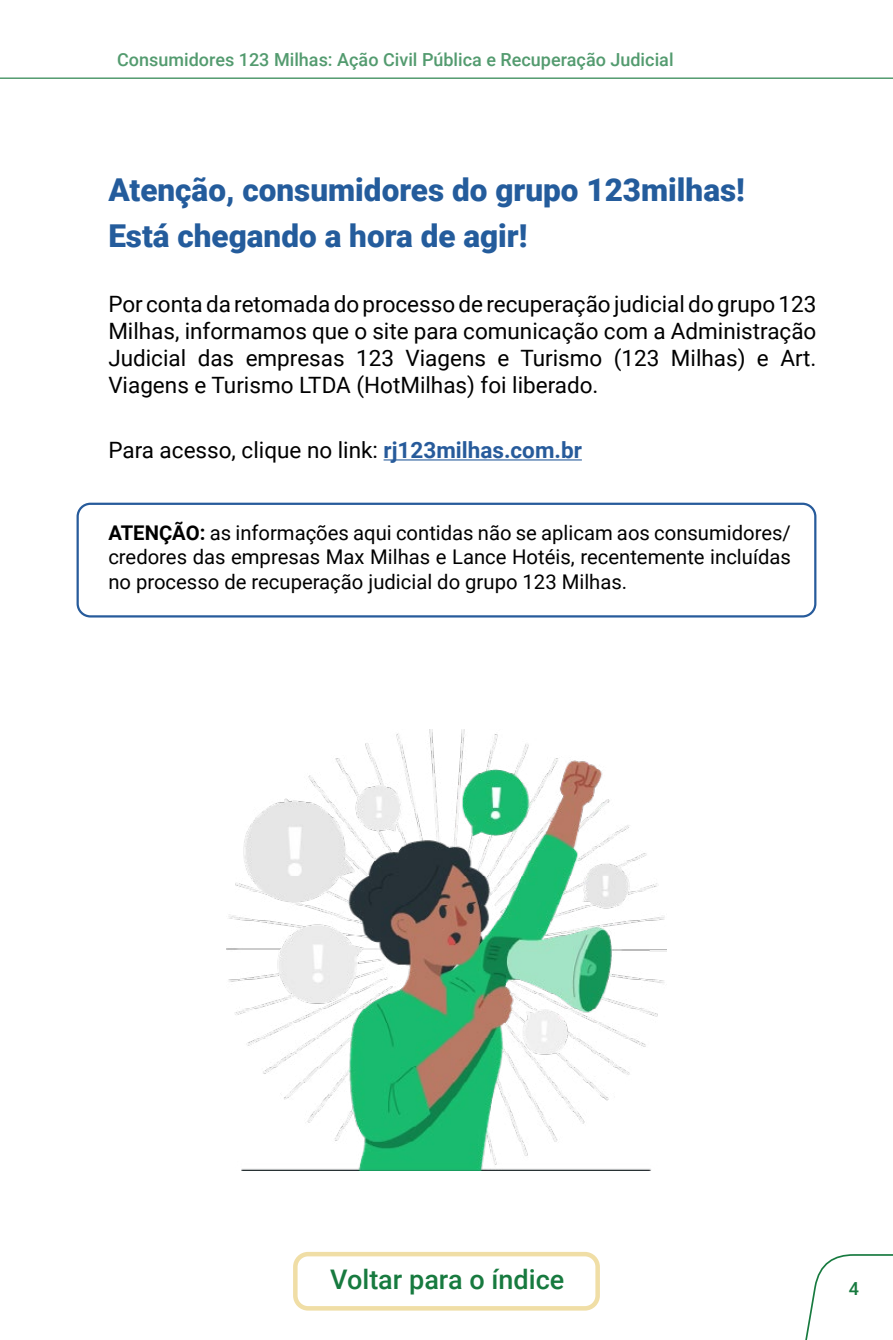
<style>
.page{position:relative;width:893px;height:1340px;background:#fff}
.page>*{position:absolute;margin:0;border:0;box-sizing:border-box;transform-origin:0 0}
.t1{font:900 31.5px/46.1px "Roboto";color:#245c9c}
.t2{font:500 27px "Roboto";color:#177a3f}
.t3{font:22.5px/27px "Roboto";color:#000;text-align:justify}
.t4{font:20.25px/24.8px "Roboto";color:#000;text-align:justify}
.t5{font:500 18px "Roboto";color:#539b6f}
.t6{font:500 18px "Roboto";color:#177a3f}
.s1{font-weight:700;color:#275b9b}
.s2{font-weight:700}
</style>
<div class="page">
<img style="left:226px;top:729px;width:441px;height:441px">
<hr style="left:0;top:78px;width:893px;height:1px;background:#1a7a3f">
<svg style="left:805px;top:1254px;width:88px;height:85px"></svg>
<div style="left:77px;top:502px;width:739px;height:115px;border:2px solid #275b9b;border-radius:13px"></div>
<div style="left:293px;top:1251px;width:307px;height:59px;border:4px solid #f0dea6;border-radius:13px"></div>
<hr style="left:384px;top:459px;width:198px;height:1px;background:#275b9b">
<p class="t5" style="left:117px;top:47px;width:558px">Consumidores 123 Milhas: Ação Civil Pública e Recuperação Judicial</p>
<h1 class="t1" style="left:108px;top:165px;width:638px">Atenção, consumidores do grupo 123milhas!<br>Está chegando a hora de agir!</h1>
<p class="t3" style="left:108px;top:289px;width:710px">Por conta da retomada do processo de recuperação judicial do grupo 123<br>Milhas, informamos que o site para comunicação com a Administração Judicial das empresas 123 Viagens e Turismo (123 Milhas) e Art.<br>Viagens e Turismo LTDA (HotMilhas) foi liberado.</p>
<p class="t3" style="left:108px;top:436px;width:475px">Para acesso, clique no link: <span class="s1">rj123milhas.com.br</span></p>
<p class="t4" style="left:108px;top:519px;width:684px"><span class="s2">ATENÇÃO:</span> as informações aqui contidas não se aplicam aos consumidores/ credores das empresas Max Milhas e Lance Hotéis, recentemente incluídas no processo de recuperação judicial do grupo 123 Milhas.</p>
<p class="t2" style="left:330px;top:1259px;width:236px">Voltar para o índice</p>
<p class="t6" style="left:849px;top:1275px;width:12px">4</p>
</div>
